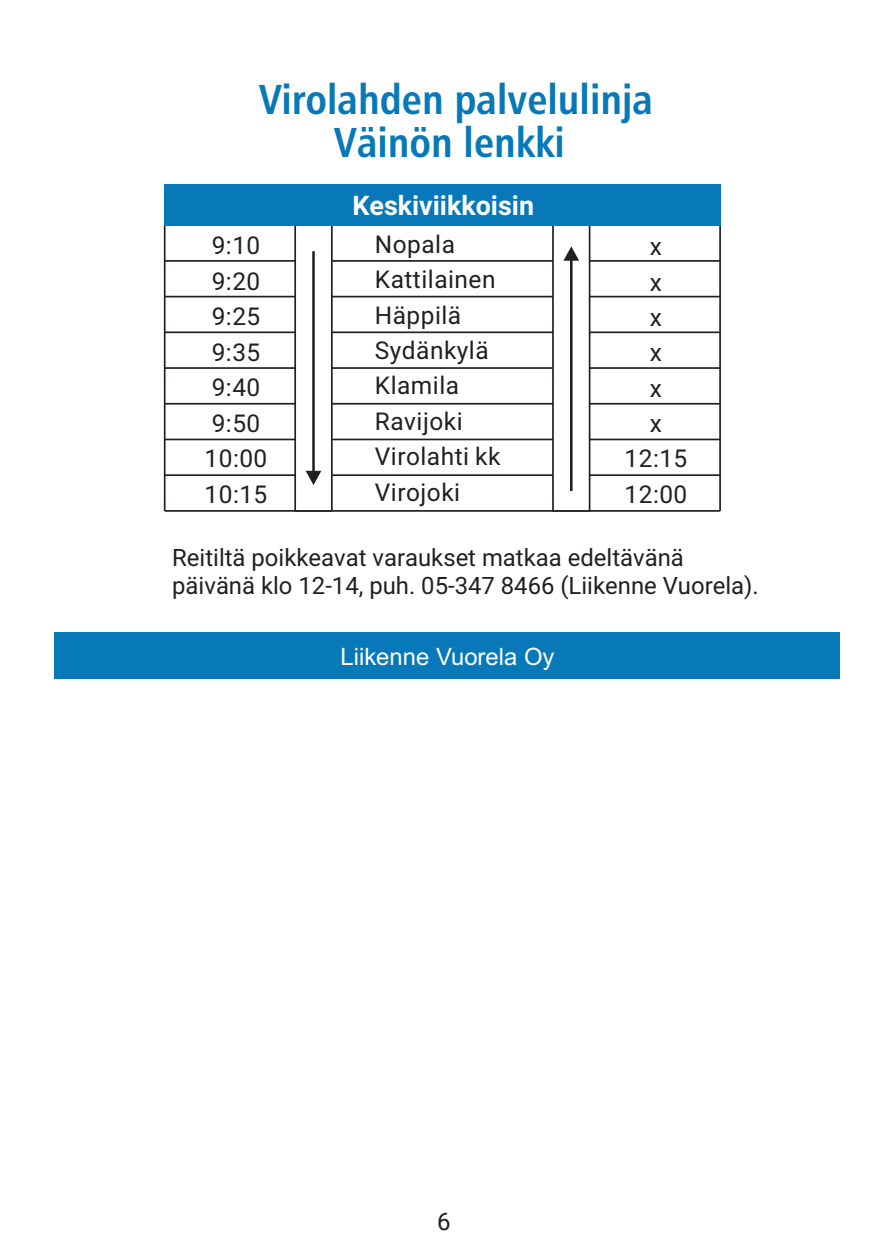
<style>
.page{position:relative;width:893px;height:1259px;background:#fff}
.page>*{position:absolute;margin:0;border:0;box-sizing:border-box;transform-origin:0 0}
.t1{font:42px "Humanist 777 BT Roman Condensed B Bold";color:#0778b8}
.t2{font:700 27px "Roboto";color:#fff}
.t3{font:24.6px/35.4px "Roboto";letter-spacing:.02em;color:#231f20}
.t4{font:24px/28.8px "Roboto";color:#231f20}
.t5{font:24px "Arial";color:#fff}
</style>
<div class="page">
<div style="left:54px;top:633px;width:786px;height:46px;background:#0778b8"></div>
<hr style="left:165px;top:260px;width:555px;height:2px;background:#231f20">
<hr style="left:165px;top:296px;width:555px;height:1px;background:#231f20">
<hr style="left:165px;top:331px;width:555px;height:2px;background:#231f20">
<hr style="left:165px;top:367px;width:555px;height:2px;background:#231f20">
<hr style="left:165px;top:403px;width:555px;height:1px;background:#231f20">
<hr style="left:165px;top:438px;width:555px;height:2px;background:#231f20">
<hr style="left:165px;top:474px;width:555px;height:2px;background:#231f20">
<hr style="left:165px;top:510px;width:555px;height:2px;background:#231f20">
<hr style="left:164px;top:225px;width:2px;height:286px;background:#231f20">
<hr style="left:719px;top:225px;width:2px;height:286px;background:#231f20">
<div style="left:295px;top:225px;width:37px;height:286px;background:#fff"></div>
<div style="left:294px;top:224px;width:39px;height:288px;border:2px solid #231f20"></div>
<div style="left:553px;top:225px;width:37px;height:286px;background:#fff"></div>
<div style="left:552px;top:224px;width:38px;height:288px;border:2px solid #231f20"></div>
<hr style="left:570px;top:259px;width:3px;height:232px;background:#231f20">
<svg style="left:563px;top:246px;width:16px;height:15px"></svg>
<hr style="left:312px;top:251px;width:3px;height:221px;background:#231f20">
<svg style="left:306px;top:471px;width:15px;height:14px"></svg>
<div style="left:164px;top:185px;width:557px;height:41px;background:#0778b8"></div>
<h1 class="t1" style="left:259px;top:83px;width:396px">Virolahden palvelulinja</h1>
<h1 class="t1" style="left:334px;top:125px;width:232px">Väinön lenkki</h1>
<p class="t2" style="left:352px;top:190px;width:183px">Keskiviikkoisin</p>
<p class="t3" style="left:205px;top:230px;width:64px">9:10<br>9:20<br>9:25<br>9:35<br>9:40<br>9:50<br>10:00<br>10:15</p>
<p class="t3" style="left:375px;top:228px;width:127px">Nopala<br>Kattilainen<br>Häppilä<br>Sydänkylä<br>Klamila<br>Ravijoki<br>Virolahti kk<br>Virojoki</p>
<p class="t3" style="left:625px;top:231px;width:64px;text-align:center">x<br>x<br>x<br>x<br>x<br>x<br>12:15<br>12:00</p>
<p class="t4" style="left:172px;top:544px;width:588px">Reitiltä poikkeavat varaukset matkaa edeltävänä päivänä klo 12-14, puh. 05-347 8466 (Liikenne Vuorela).</p>
<p class="t5" style="left:340px;top:648px;width:216px">Liikenne Vuorela Oy</p>
<p class="t4" style="left:437px;top:1206px;width:15px">6</p>
</div>
